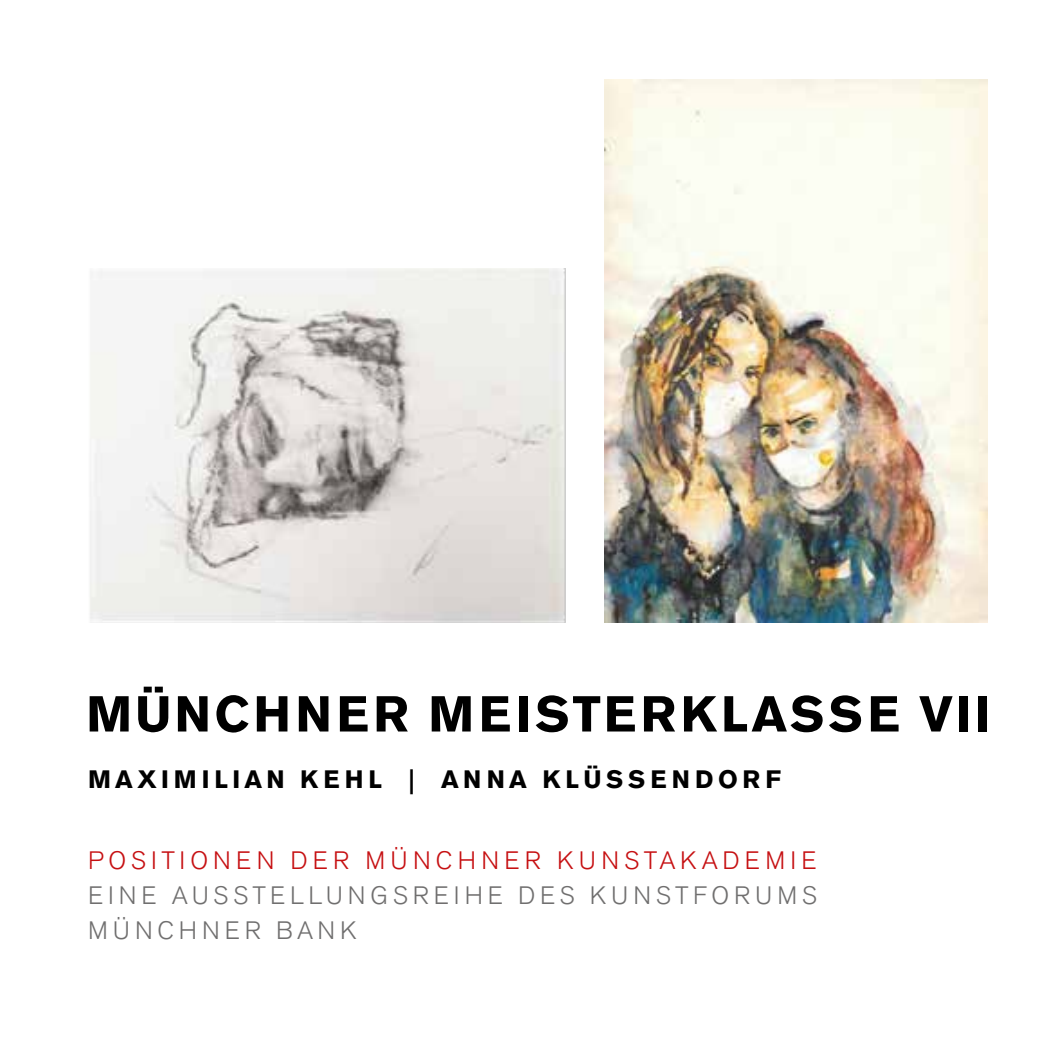
<style>
.page{position:relative;width:1049px;height:1049px;background:#fff}
.page>*{position:absolute;margin:0;border:0;box-sizing:border-box;transform-origin:0 0}
.t1{font:700 50px "Akzidenz Grotesk BQ";letter-spacing:.08em;color:#000}
.t2{font:300 25px/35px "Akzidenz Grotesk BQ";letter-spacing:.19em;color:#706f6f}
.t3{font:300 25px "Akzidenz Grotesk BQ";letter-spacing:.205em;color:#c61012}
.t4{font:700 25px "Akzidenz Grotesk BQ";letter-spacing:.195em;color:#000}
</style>
<div class="page">
<img style="left:90px;top:269px;width:476px;height:353px">
<img style="left:604px;top:79px;width:383px;height:543px">
<h1 class="t1" style="left:86px;top:685px;width:905px">MÜNCHNER MEISTERKLASSE VII</h1>
<p class="t4" style="left:88px;top:765px;width:694px">MAXIMILIAN KEHL | ANNA KLÜSSENDORF</p>
<p class="t3" style="left:88px;top:846px;width:730px">POSITIONEN DER MÜNCHNER KUNSTAKADEMIE</p>
<p class="t2" style="left:88px;top:878px;width:730px">EINE AUSSTELLUNGSREIHE DES KUNSTFORUMS<br>MÜNCHNER BANK</p>
</div>
